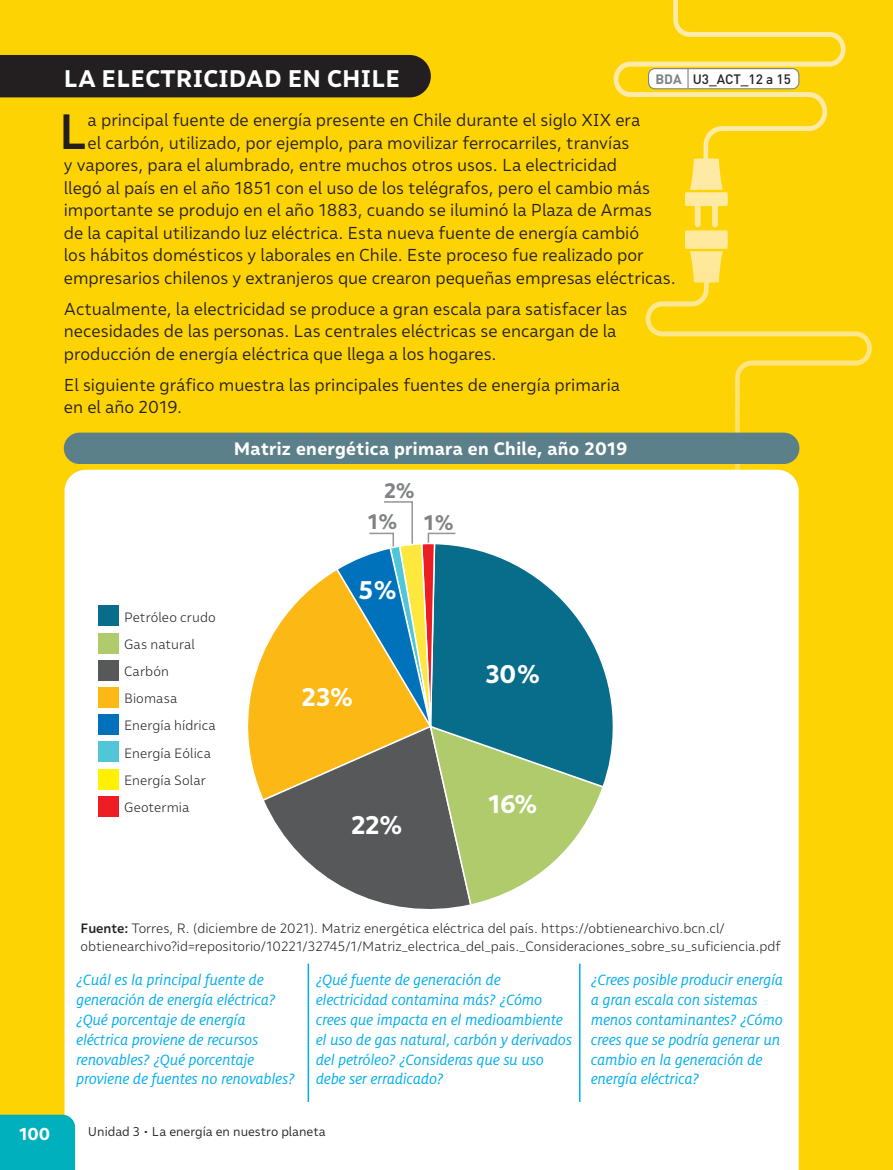
<style>
.page{position:relative;width:893px;height:1170px;background:#fff}
.page>*{position:absolute;margin:0;border:0;box-sizing:border-box;transform-origin:0 0}
.t1{font:500 49.35px "Malva";color:#231f20}
.t2{font:700 25.5px "Malva";letter-spacing:-.01em;color:#fff}
.t3{font:700 24px "Malva";letter-spacing:.01em;color:#fff}
.t4{font:700 21px "Malva";color:#808285}
.t5{font:700 18px "Malva";letter-spacing:.02em;color:#fff}
.t6{font:17.25px/22.5px "Malva";color:#231f20}
.t7{font:700 17.25px "Malva";color:#fff}
.t8{font:italic 16.5px/19.8px "Milo Pro";color:#00aeef}
.t9{font:300 13.5px/27.2px "Malva";color:#231f20}
.t10{font:500 13.5px "DIN Pro";color:#231f20}
.t11{font:12.75px "Malva";color:#231f20}
.s1{font-weight:700;color:#808285}
.s2{font-weight:500}
</style>
<div class="page">
<div style="left:0;top:0;width:893px;height:1169px;background:#fed304"></div>
<svg style="left:646px;top:283px;width:226px;height:186px"></svg>
<div style="left:65px;top:469px;width:734px;height:700px;background:#fff"></div>
<hr style="left:308px;top:963px;width:1px;height:138px;background:#00aeef">
<hr style="left:579px;top:963px;width:1px;height:138px;background:#00aeef">
<div style="left:64px;top:432px;width:735px;height:32px;background:#5c808a;border-radius:16px"></div>
<div style="left:0;top:55px;width:431px;height:42px;background:#231f20"></div>
<div style="left:99px;top:605px;width:20px;height:21px;background:#086d8b"></div>
<div style="left:99px;top:632px;width:20px;height:21px;background:#b0cb6b"></div>
<div style="left:99px;top:660px;width:20px;height:20px;background:#57585a"></div>
<div style="left:99px;top:687px;width:20px;height:20px;background:#fcb814"></div>
<div style="left:99px;top:714px;width:20px;height:20px;background:#0072bc"></div>
<div style="left:99px;top:741px;width:20px;height:21px;background:#51c6d8"></div>
<div style="left:99px;top:768px;width:20px;height:21px;background:#fff101"></div>
<div style="left:99px;top:795px;width:20px;height:21px;background:#ee1d23"></div>
<svg style="left:226px;top:567px;width:37px;height:235px;background:#fef3d8"></svg>
<svg style="left:605px;top:542px;width:11px;height:246px;background:#cde1e7"></svg>
<svg style="left:263px;top:500px;width:342px;height:424px;background:#9fae90"></svg>
<svg style="left:614px;top:0;width:231px;height:283px"></svg>
<div style="left:648px;top:68px;width:151px;height:21px;border:1px solid #808285;border-radius:6px"></div>
<div style="left:0;top:1114px;width:75px;height:56px;background:#00b0bc"></div>
<h3 class="t3" style="left:64px;top:64px;width:338px">LA ELECTRICIDAD EN CHILE</h3>
<h1 class="t1" style="left:59px;top:102px;width:30px">L</h1>
<p class="t6" style="left:88px;top:108px;width:554px">a principal fuente de energía presente en Chile durante el siglo XIX era</p>
<p class="t10" style="left:655px;top:68px;width:137px"><span class="s1">BDA</span> U3_ACT_12 a 15</p>
<p class="t6" style="left:88px;top:131px;width:543px">el carbón, utilizado, por ejemplo, para movilizar ferrocarriles, tranvías</p>
<p class="t6" style="left:64px;top:153px;width:555px">y vapores, para el alumbrado, entre muchos otros usos. La electricidad</p>
<p class="t6" style="left:64px;top:176px;width:588px">llegó al país en el año 1851 con el uso de los telégrafos, pero el cambio más</p>
<p class="t6" style="left:64px;top:198px;width:590px">importante se produjo en el año 1883, cuando se iluminó la Plaza de Armas</p>
<p class="t6" style="left:64px;top:221px;width:577px">de la capital utilizando luz eléctrica. Esta nueva fuente de energía cambió</p>
<p class="t6" style="left:64px;top:243px;width:581px">los hábitos domésticos y laborales en Chile. Este proceso fue realizado por</p>
<p class="t6" style="left:64px;top:266px;width:613px">empresarios chilenos y extranjeros que crearon pequeñas empresas eléctricas.</p>
<p class="t6" style="left:64px;top:297px;width:565px">Actualmente, la electricidad se produce a gran escala para satisfacer las necesidades de las personas. Las centrales eléctricas se encargan de la producción de energía eléctrica que llega a los hogares.</p>
<p class="t6" style="left:64px;top:373px;width:558px">El siguiente gráfico muestra las principales fuentes de energía primaria en el año 2019.</p>
<p class="t5" style="left:234px;top:437px;width:395px">Matriz energética primara en Chile, año 2019</p>
<p class="t4" style="left:384px;top:478px;width:32px">2%</p>
<p class="t4" style="left:368px;top:509px;width:31px">1 %</p>
<p class="t4" style="left:424px;top:509px;width:31px">1 %</p>
<p class="t9" style="left:124px;top:603px;width:93px">Petróleo crudo<br>Gas natural<br>Carbón<br>Biomasa<br>Energía hídrica<br>Energía Eólica<br>Energía Solar<br>Geotermia</p>
<h2 class="t2" style="left:358px;top:574px;width:40px">5 %</h2>
<h2 class="t2" style="left:302px;top:681px;width:52px">23%</h2>
<h2 class="t2" style="left:351px;top:810px;width:52px">22%</h2>
<h2 class="t2" style="left:485px;top:658px;width:56px">30 %</h2>
<h2 class="t2" style="left:488px;top:788px;width:51px">16%</h2>
<p class="t9" style="left:80px;top:919px;width:702px;line-height:18px"><span class="s2">Fuente:</span> Torres, R. (diciembre de 2021). Matriz energética eléctrica del país. https://obtienearchivo.bcn.cl/ obtienearchivo?id=repositorio/10221/32745/1/Matriz_electrica_del_pais._Consideraciones_sobre_su_suficiencia.pdf</p>
<p class="t8" style="left:77px;top:970px;width:220px">¿Cuál es la principal fuente de generación de energía eléctrica? ¿Qué porcentaje de energía eléctrica proviene de recursos renovables? ¿Qué porcentaje proviene de fuentes no renovables?</p>
<p class="t8" style="left:316px;top:970px;width:257px">¿Qué fuente de generación de electricidad contamina más? ¿Cómo crees que impacta en el medioambiente el uso de gas natural, carbón y derivados del petróleo? ¿Consideras que su uso debe ser erradicado?</p>
<p class="t8" style="left:591px;top:970px;width:193px">¿Crees posible producir energía a gran escala con sistemas menos contaminantes? ¿Cómo crees que se podría generar un cambio en la generación de energía eléctrica?</p>
<p class="t7" style="left:19px;top:1122px;width:33px">100</p>
<p class="t11" style="left:88px;top:1123px;width:239px">Unidad 3 • La energía en nuestro planeta</p>
</div>
